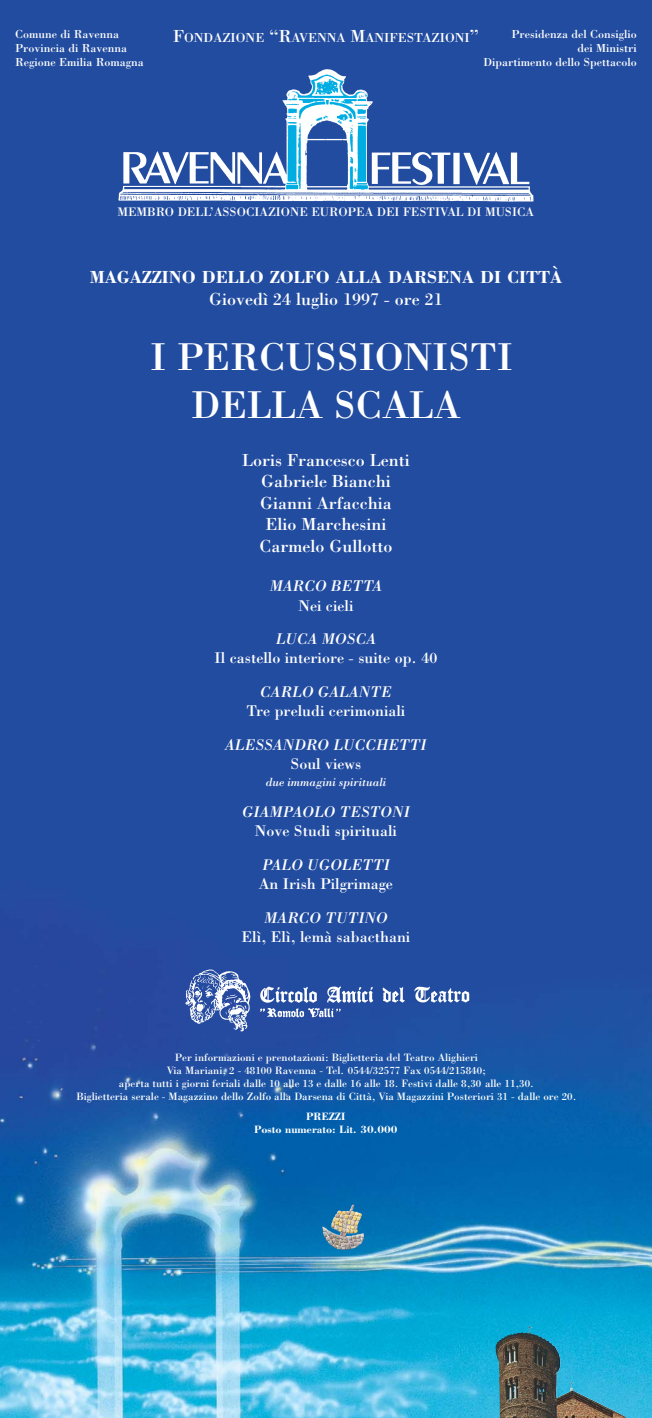
<style>
.page{position:relative;width:652px;height:1418px;background:#fff}
.page>*{position:absolute;margin:0;border:0;box-sizing:border-box;transform-origin:0 0}
.t1{font:40px/48px "Bodoni";color:#fff;text-align:center}
.t2{font:18px/21.6px "Bodoni";color:#fff;text-align:center}
.t3{font:700 18px "Bodoni";color:#fff}
.t4{font:16px "Bodoni";color:#fff}
.t5{font:italic 16px "Bodoni";color:#fff}
.t6{font:13.5px "Bodoni";color:#fff}
.t7{font:12.8px "Bodoni";color:#fff}
.t8{font:12px/14.4px "Bodoni";color:#fff}
.t9{font:italic 12px "Bodoni";color:#fff}
.t10{font:11px/13.2px "Bodoni";color:#fff;text-align:center}
.t11{font:700 11px/13.2px "Bodoni";color:#fff;text-align:center}
.s1{font-size:18px}
</style>
<div class="page">
<img style="left:0;top:0;width:652px;height:1417px">
<img style="left:118px;top:69px;width:417px;height:133px">
<img style="left:496px;top:1325px;width:130px;height:92px">
<img style="left:322px;top:1204px;width:42px;height:45px">
<img style="left:179px;top:964px;width:294px;height:70px">
<p class="t6" style="left:173px;top:32px;width:307px"><span class="s1">F</span>ONDAZIONE <span class="s1">“R</span>AVENNA <span class="s1">M</span>ANIFESTAZIONI<span class="s1">”</span></p>
<p class="t8" style="left:15px;top:28px;width:130px">Comune di Ravenna<br>Provincia di Ravenna<br>Regione Emilia Romagna</p>
<p class="t8" style="left:484px;top:28px;width:155px;text-align:right">Presidenza del Consiglio<br>dei Ministri<br>Dipartimento dello Spettacolo</p>
<p class="t7" style="left:117px;top:207px;width:418px">MEMBRO DELL’ASSOCIAZIONE EUROPEA DEI FESTIVAL DI MUSICA</p>
<h2 class="t3" style="left:90px;top:271px;width:474px">MAGAZZINO DELLO ZOLFO ALLA DARSENA DI CITTÀ</h2>
<h2 class="t2" style="left:209px;top:290px;width:235px">Giovedì 24 luglio 1997 - ore 21</h2>
<h1 class="t1" style="left:150px;top:337px;width:364px">I PERCUSSIONISTI<br>DELLA SCALA</h1>
<h2 class="t2" style="left:242px;top:450px;width:169px">Loris Francesco Lenti<br>Gabriele Bianchi<br>Gianni Arfacchia<br>Elio Marchesini<br>Carmelo Gullotto</h2>
<h3 class="t5" style="left:270px;top:580px;width:114px">MARCO BETTA</h3>
<h3 class="t4" style="left:298px;top:599px;width:57px">Nei cieli</h3>
<h3 class="t5" style="left:276px;top:633px;width:102px">LUCA MOSCA</h3>
<h3 class="t4" style="left:215px;top:652px;width:224px">Il castello interiore - suite op. 40</h3>
<h3 class="t5" style="left:260px;top:686px;width:133px">CARLO GALANTE</h3>
<h3 class="t4" style="left:247px;top:705px;width:160px">Tre preludi cerimoniali</h3>
<h3 class="t5" style="left:225px;top:739px;width:203px">ALESSANDRO LUCCHETTI</h3>
<h3 class="t4" style="left:290px;top:758px;width:73px">Soul views</h3>
<p class="t9" style="left:266px;top:777px;width:122px">due immagini spirituali</p>
<h3 class="t5" style="left:242px;top:806px;width:169px">GIAMPAOLO TESTONI</h3>
<h3 class="t4" style="left:255px;top:825px;width:144px">Nove Studi spirituali</h3>
<h3 class="t5" style="left:262px;top:859px;width:129px">PALO UGOLETTI</h3>
<h3 class="t4" style="left:259px;top:878px;width:136px">An Irish Pilgrimage</h3>
<h3 class="t5" style="left:264px;top:911px;width:125px">MARCO TUTINO</h3>
<h3 class="t4" style="left:242px;top:931px;width:170px">Elì, Elì, lemà sabacthani</h3>
<p class="t10" style="left:77px;top:1051px;width:501px">Per informazioni e prenotazioni: Biglietteria del Teatro Alighieri<br>Via Mariani, 2 - 48100 Ravenna - Tel. 0544/32577 Fax 0544/215840;<br>aperta tutti i giorni feriali dalle 10 alle 13 e dalle 16 alle 18. Festivi dalle 8,30 alle 11,30.<br>Biglietteria serale - Magazzino dello Zolfo alla Darsena di Città, Via Magazzini Posteriori 31 - dalle ore 20.</p>
<p class="t11" style="left:254px;top:1110px;width:145px">PREZZI<br>Posto numerato: Lit. 30.000</p>
</div>
